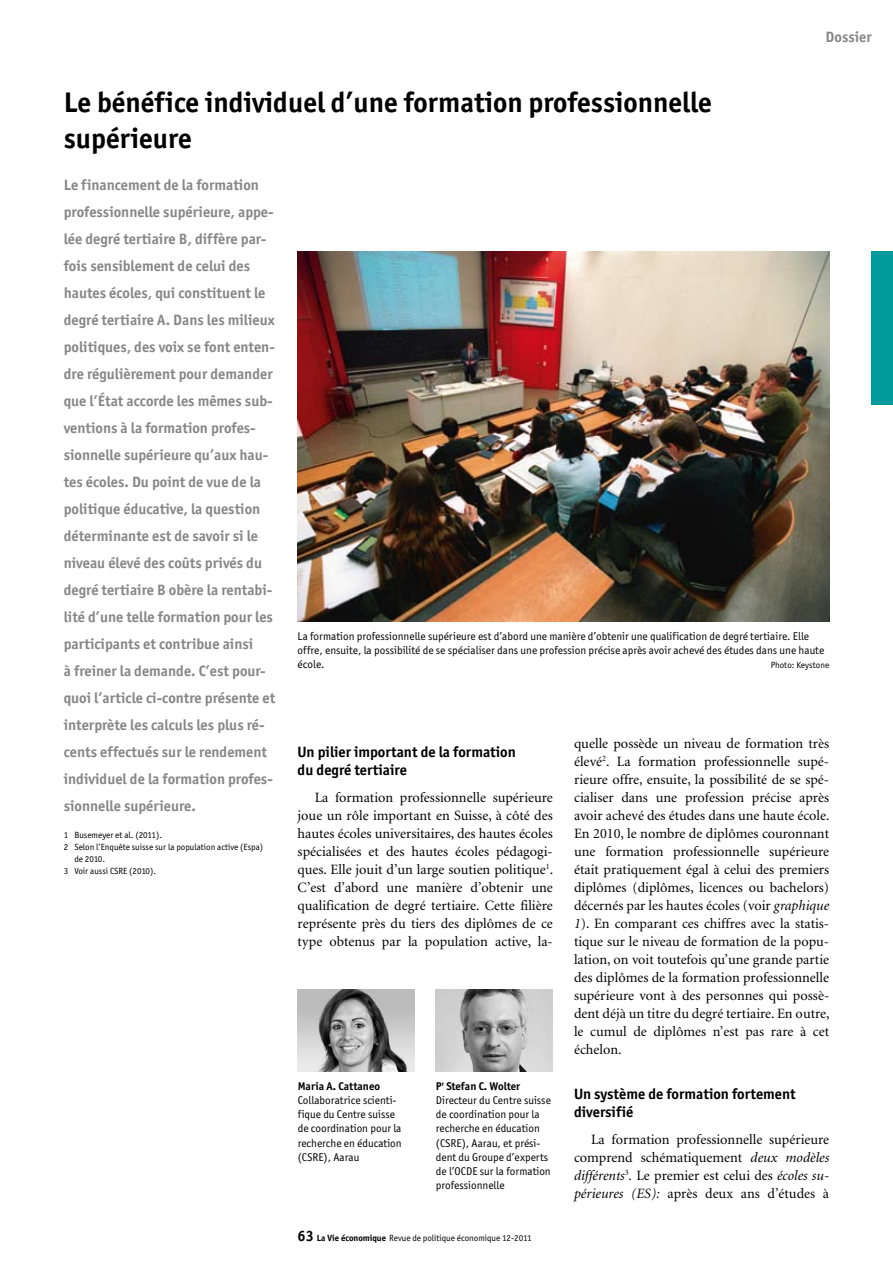
<style>
.page{position:relative;width:893px;height:1263px;background:#fff}
.page>*{position:absolute;margin:0;border:0;box-sizing:border-box;transform-origin:0 0}
.t1{font:700 28.5px/36px "Officina San ITC";color:#000}
.t2{font:700 15px/27px "Officina San ITC";color:#868786}
.t3{font:700 15px/18px "Officina San ITC";color:#000}
.t4{font:14.25px/18px "Minion";color:#000;text-align:justify}
.t5{font:11.25px/14.2px "Officina San ITC";color:#000}
.t6{font:700 11.25px "Officina San ITC";color:#000}
.t7{font:9px "Officina San ITC";color:#000}
.s1{font-style:italic}
.s2{font-weight:700}
.s3{font-weight:700;font-size:15px}
</style>
<div class="page">
<div style="left:872px;top:252px;width:21px;height:153px;background:#009a9b"></div>
<img style="left:298px;top:990px;width:117px;height:82px">
<img style="left:436px;top:990px;width:117px;height:82px">
<img style="left:298px;top:251px;width:531px;height:370px">
<p class="t2" style="left:826px;top:23px;width:48px">Dossier</p>
<h1 class="t1" style="left:64px;top:84px;width:649px">Le bénéfice individuel d’une formation professionnelle supérieure</h1>
<p class="t2" style="left:64px;top:172px;width:213px">Le financement de la formation professionnelle supérieure, appe&shy;lée degré tertiaire B, diffère par&shy;fois sensiblement de celui des hautes écoles, qui constituent le degré tertiaire A. Dans les milieux politiques, des voix se font enten&shy;dre régulièrement pour demander que l’État accorde les mêmes sub&shy;ventions à la formation profes&shy;sionnelle supérieure qu’aux hau&shy;tes écoles. Du point de vue de la politique éducative, la question déterminante est de savoir si le niveau élevé des coûts privés du degré tertiaire B obère la rentabi&shy;lité d’une telle formation pour les participants et contribue ainsi<br>à freiner la demande. C’est pour&shy;quoi l’article ci-contre présente et interprète les calculs les plus ré&shy;cents effectués sur le rendement individuel de la formation profes&shy;sionnelle supérieure.</p>
<p class="t5" style="left:298px;top:629px;width:528px">La formation professionnelle supérieure est d’abord une manière d’obtenir une qualification de degré tertiaire. Elle offre, ensuite, la possibilité de se spécialiser dans une profession précise après avoir achevé des études dans une haute école.</p>
<p class="t7" style="left:771px;top:660px;width:60px">Photo: Keystone</p>
<p class="t4" style="left:574px;top:734px;width:257px">quelle possède un niveau de formation très élevé<sup>2</sup>. La formation professionnelle supé&shy;rieure offre, ensuite, la possibilité de se spé&shy;cialiser dans une profession précise après avoir achevé des études dans une haute école.<br>En 2010, le nombre de diplômes couronnant une formation professionnelle supérieure était pratiquement égal à celui des premiers diplômes (diplômes, licences ou bachelors) décernés par les hautes écoles (voir <span class="s1">graphique 1</span>). En comparant ces chiffres avec la statis&shy;tique sur le niveau de formation de la popu&shy;lation, on voit toutefois qu’une grande partie des diplômes de la formation professionnelle supérieure vont à des personnes qui possè&shy;dent déjà un titre du degré tertiaire. En outre, le cumul de diplômes n’est pas rare à cet échelon.</p>
<p class="t3" style="left:574px;top:1084px;width:223px">Un système de formation fortement diversifié</p>
<p class="t4" style="left:574px;top:1130px;width:257px;text-indent:17px">La formation professionnelle supérieure comprend schématiquement <span class="s1">deux modèles différents</span><sup>3</sup><span class="s1">.</span> Le premier est celui des <span class="s1">écoles su&shy;périeures (ES):</span> après deux ans d’études à</p>
<p class="t3" style="left:298px;top:742px;width:220px">Un pilier important de la formation du degré tertiaire</p>
<p class="t4" style="left:298px;top:788px;width:257px;text-indent:17px">La formation professionnelle supérieure joue un rôle important en Suisse, à côté des hautes écoles universitaires, des hautes écoles spécialisées et des hautes écoles pédagogi&shy;ques. Elle jouit d’un large soutien politique<sup>1</sup>.<br>C’est d’abord une manière d’obtenir une qualification de degré tertiaire. Cette filière représente près du tiers des diplômes de ce type obtenus par la population active, la-</p>
<p class="t7" style="left:64px;top:829px;width:100px">1 Busemeyer et al. (2011).</p>
<p class="t7" style="left:64px;top:841px;width:201px">2 Selon l’Enquête suisse sur la population active (Espa)</p>
<p class="t7" style="left:74px;top:853px;width:32px">de 2010.</p>
<p class="t7" style="left:64px;top:865px;width:94px">3 Voir aussi CSRE (2010).</p>
<p class="t5" style="left:436px;top:1078px;width:117px"><span class="s2">P</span><sup>r</sup> <span class="s2">Stefan C. Wolter<br></span>Directeur du Centre suisse de coordination pour la recherche en éducation (CSRE), Aarau, et prési&shy;dent du Groupe d’experts de l’OCDE sur la formation professionnelle</p>
<p class="t6" style="left:298px;top:1079px;width:84px">Maria A. Cattaneo</p>
<p class="t5" style="left:298px;top:1093px;width:105px">Collaboratrice scienti&shy;fique du Centre suisse de coordination pour la recherche en éducation (CSRE), Aarau</p>
<p class="t7" style="left:298px;top:1232px;width:235px"><span class="s3">63</span> <span class="s2">La Vie économique</span> Revue de politique économique 12-2011</p>
</div>
